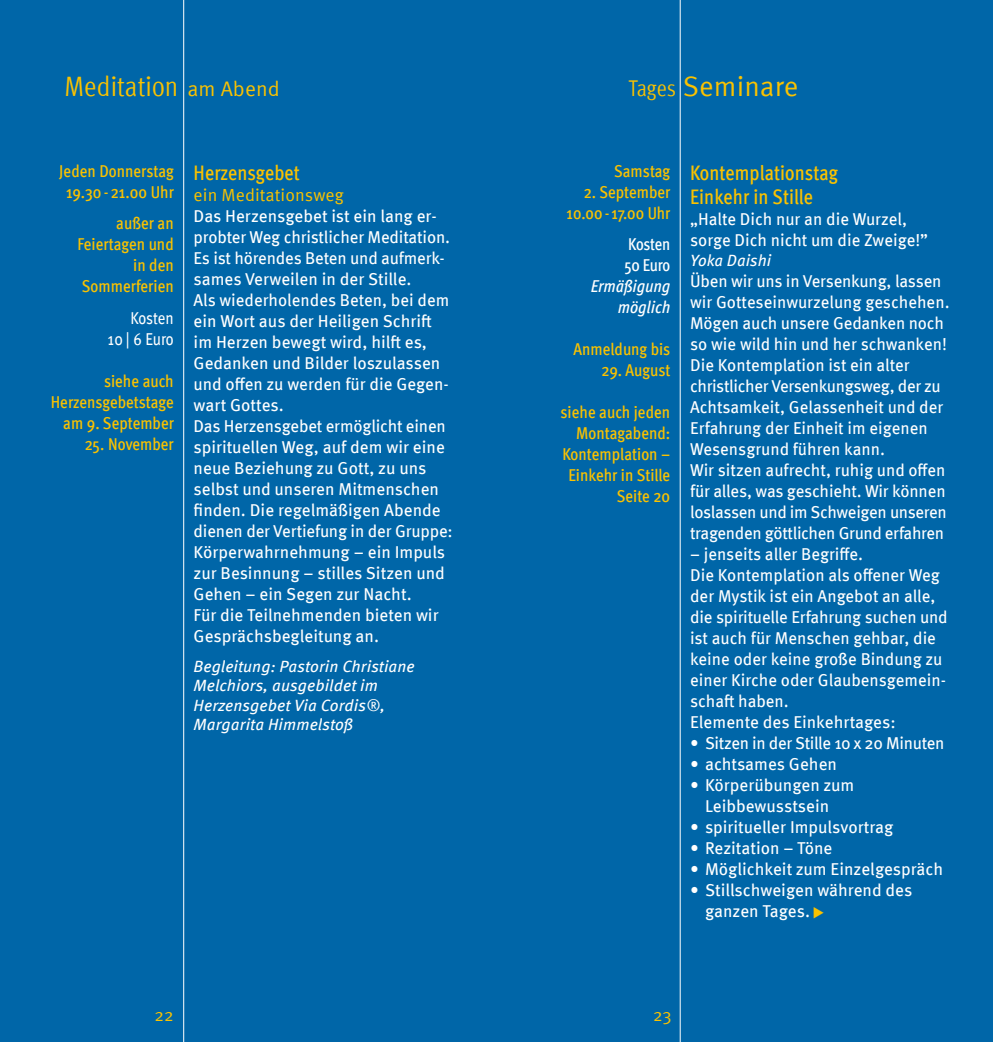
<style>
.page{position:relative;width:993px;height:1042px;background:#fff}
.page>*{position:absolute;margin:0;border:0;box-sizing:border-box;transform-origin:0 0}
.t1{font:condensed 28px "Meta Pro";letter-spacing:.005em;color:#fac200}
.t2{font:28px "Meta Pro";letter-spacing:.005em;color:#fac200}
.t3{font:500 condensed 21px/24.5px "Meta Pro";letter-spacing:.005em;color:#fac200}
.t4{font:17.5px "Meta Pro";letter-spacing:.005em;color:#fac200}
.t5{font:17.15px/21px "Meta Pro";letter-spacing:-.005em;color:#fff}
.t6{font:500 condensed 17.15px/21px "Meta Pro";letter-spacing:.005em;color:#fac200;text-align:right}
.t7{font:italic 500 condensed 17.15px/21px "Meta Pro";letter-spacing:.005em;color:#fff;text-align:right}
.t8{font:condensed 17.15px "Meta Pro";color:#fff}
.t9{font:500 condensed 17.15px "Meta Pro";letter-spacing:-.02em;color:#fff}
.t10{font:italic 16.28px/19.2px "Meta Pro";letter-spacing:.005em;color:#fff}
.s1{font-stretch:normal;font-size:21px}
.s2{font-stretch:condensed;font-size:22.75px}
</style>
<div class="page">
<div style="left:0;top:0;width:496px;height:1042px;background:#0066a8"></div>
<hr style="left:183px;top:0;width:1px;height:1042px;background:#fff">
<div style="left:496px;top:0;width:496px;height:1042px;background:#0066a8"></div>
<hr style="left:679px;top:0;width:1px;height:1042px;background:#fff">
<p class="t1" style="left:64px;top:66px;width:217px">Meditation <span class="s1">am Abend</span></p>
<p class="t6" style="left:59px;top:159px;width:116px">Jeden Donnerstag</p>
<p class="t6" style="left:66px;top:180px;width:109px">19.30- 21.00 Uhr</p>
<p class="t6" style="left:77px;top:212px;width:98px">außer an<br>Feiertagen und in den<br>Sommerferien</p>
<p class="t8" style="left:130px;top:305px;width:45px">Kosten</p>
<p class="t8" style="left:108px;top:326px;width:67px">10 | 6 Euro</p>
<p class="t6" style="left:51px;top:369px;width:124px">siehe auch<br>Herzensgebetstage</p>
<p class="t6" style="left:63px;top:411px;width:112px">am 9. September</p>
<p class="t6" style="left:85px;top:432px;width:90px">25. November</p>
<p class="t3" style="left:193px;top:159px;width:108px">Herzensgebet</p>
<p class="t4" style="left:193px;top:182px;width:152px">ein Meditationsweg</p>
<p class="t5" style="left:193px;top:205px;width:258px">Das Herzensgebet ist ein lang er&shy;probter Weg christlicher Meditation.<br>Es ist hörendes Beten und aufmerk&shy;sames Verweilen in der Stille.</p>
<p class="t5" style="left:193px;top:289px;width:257px">Als wiederholendes Beten, bei dem ein Wort aus der Heiligen Schrift im Herzen bewegt wird, hilft es,<br>Gedanken und Bilder loszulassen und offen zu werden für die Gegen&shy;wart Gottes.</p>
<p class="t5" style="left:193px;top:415px;width:260px">Das Herzensgebet ermöglicht einen spirituellen Weg, auf dem wir eine neue Beziehung zu Gott, zu uns selbst und unseren Mitmenschen finden. Die regelmäßigen Abende dienen der Vertiefung in der Gruppe:<br>Körperwahrnehmung – ein Impuls zur Besinnung – stilles Sitzen und<br>Gehen – ein Segen zur Nacht.</p>
<p class="t5" style="left:193px;top:604px;width:246px">Für die Teilnehmenden bieten wir<br>Gesprächsbegleitung an.</p>
<p class="t10" style="left:193px;top:656px;width:222px">Begleitung: Pastorin Christiane<br>Melchiors, ausgebildet im<br>Herzensgebet Via Cordis®,</p>
<p class="t10" style="left:193px;top:713px;width:161px">Margarita Himmelstoß</p>
<p class="t2" style="left:628px;top:65px;width:171px"><span class="s2">Tages</span> Seminare</p>
<p class="t6" style="left:614px;top:159px;width:58px">Samstag</p>
<p class="t6" style="left:583px;top:180px;width:88px">2. September</p>
<p class="t6" style="left:566px;top:201px;width:105px">10.00-17.00 Uhr</p>
<p class="t9" style="left:628px;top:231px;width:43px">Kosten</p>
<p class="t9" style="left:624px;top:252px;width:47px">50 Euro</p>
<p class="t7" style="left:590px;top:275px;width:81px">Ermäßigung möglich</p>
<p class="t6" style="left:573px;top:338px;width:98px">Anmeldung bis</p>
<p class="t6" style="left:601px;top:359px;width:70px">29. August</p>
<p class="t6" style="left:560px;top:401px;width:111px">siehe auch jeden<br>Montagabend:<br>Kontemplation –<br>Einkehr in Stille<br>Seite 20</p>
<p class="t3" style="left:690px;top:159px;width:149px">Kontemplationstag<br>Einkehr in Stille</p>
<p class="t5" style="left:690px;top:208px;width:239px">„Halte Dich nur an die Wurzel, sorge Dich nicht um die Zweige!”</p>
<p class="t10" style="left:690px;top:249px;width:83px">Yoka Daishi</p>
<p class="t5" style="left:690px;top:269px;width:261px">Üben wir uns in Versenkung, lassen wir Gotteseinwurzelung geschehen.<br>Mögen auch unsere Gedanken noch so wie wild hin und her schwanken!</p>
<p class="t5" style="left:690px;top:353px;width:258px">Die Kontemplation ist ein alter christlicher Versenkungsweg, der zu Achtsamkeit, Gelassenheit und der Erfahrung der Einheit im eigenen Wesensgrund führen kann.<br>Wir sitzen aufrecht, ruhig und offen für alles, was geschieht. Wir können loslassen und im Schweigen unseren tragenden göttlichen Grund erfahren</p>
<p class="t5" style="left:690px;top:542px;width:259px">– jenseits aller Begriffe.<br>Die Kontemplation als offener Weg der Mystik ist ein Angebot an alle, die spirituelle Erfahrung suchen und ist auch für Menschen gehbar, die keine oder keine große Bindung zu einer Kirche oder Glaubensgemein&shy;schaft haben.</p>
<p class="t5" style="left:690px;top:710px;width:207px">Elemente des Einkehrtages:</p>
<p class="t5" style="left:690px;top:731px;width:256px">• Sitzen in der Stille 10 x 20 Minuten</p>
<p class="t5" style="left:690px;top:752px;width:148px">• achtsames Gehen</p>
<p class="t5" style="left:690px;top:773px;width:166px;text-align:center">• Körperübungen zum<br>Leibbewusstsein</p>
<p class="t5" style="left:690px;top:815px;width:205px">• spiritueller Impulsvortrag</p>
<p class="t5" style="left:690px;top:836px;width:144px">• Rezitation – Töne</p>
<p class="t5" style="left:690px;top:857px;width:254px">• Möglichkeit zum Einzelgespräch</p>
<p class="t5" style="left:704px;top:878px;width:209px;text-indent:-15px">• Stillschweigen während des ganzen Tages.</p>
<p class="t4" style="left:154px;top:1001px;width:21px">22</p>
<p class="t4" style="left:653px;top:1001px;width:20px">23</p>
</div>
